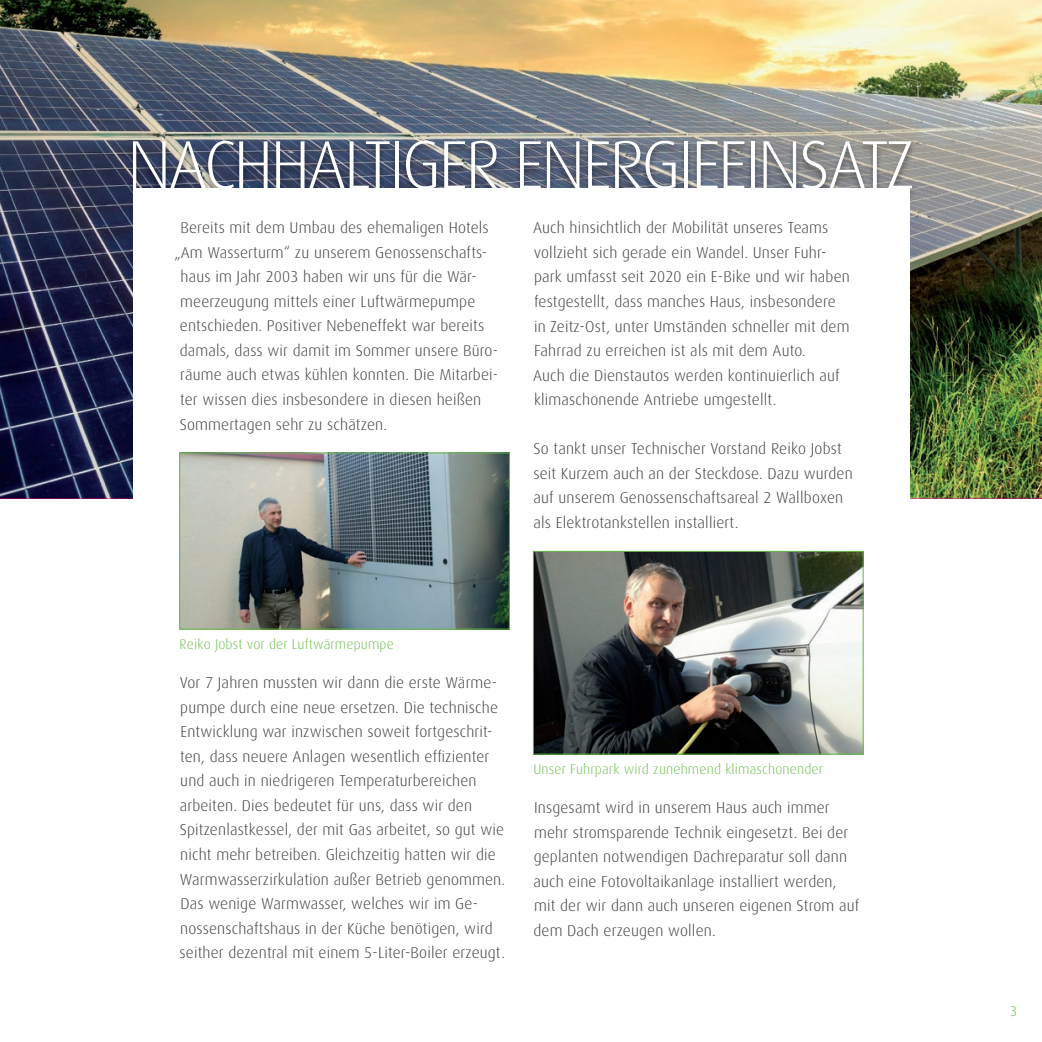
<style>
.page{position:relative;width:1042px;height:1042px;background:#fff}
.page>*{position:absolute;margin:0;border:0;box-sizing:border-box;transform-origin:0 0}
.t1{font:300 68.25px "Dax";letter-spacing:-.04em;color:#fff}
.t2{font:300 15.75px/24.5px "Dax";letter-spacing:.01em;color:#3e3e3f}
.t3{font:300 14px "Dax";letter-spacing:.01em;color:#73c053}
.t4{font:300 14px "Dax";color:#60bb46}
</style>
<div class="page">
<img style="left:0;top:0;width:1042px;height:498px">
<img style="left:127px;top:140px;width:790px;height:59px">
<div style="left:133px;top:188px;width:776px;height:437px;background:#fff"></div>
<img style="left:181px;top:454px;width:327px;height:173px">
<div style="left:179px;top:452px;width:331px;height:177px;border:1px solid #60bb46"></div>
<img style="left:535px;top:553px;width:326px;height:199px">
<div style="left:533px;top:551px;width:330px;height:203px;border:1px solid #60bb46"></div>
<h1 class="t1" style="left:127px;top:127px;width:788px">NACHHALTIGER ENERGIEEINSATZ</h1>
<p class="t2" style="left:180px;top:216px;width:310px">Bereits mit dem Umbau des ehemaligen Hotels</p>
<p class="t2" style="left:174px;top:240px;width:314px">„Am Wasserturm“ zu unserem Genossenschafts-</p>
<p class="t2" style="left:180px;top:265px;width:298px">haus im Jahr 2003 haben wir uns für die Wär-</p>
<p class="t2" style="left:180px;top:289px;width:297px">meerzeugung mittels einer Luftwärmepumpe</p>
<p class="t2" style="left:180px;top:314px;width:306px">entschieden. Positiver Nebeneffekt war bereits</p>
<p class="t2" style="left:180px;top:338px;width:320px">damals, dass wir damit im Sommer unsere Büro-</p>
<p class="t2" style="left:180px;top:363px;width:319px">räume auch etwas kühlen konnten. Die Mitarbei-</p>
<p class="t2" style="left:180px;top:387px;width:303px">ter wissen dies insbesondere in diesen heißen</p>
<p class="t2" style="left:180px;top:412px;width:209px">Sommertagen sehr zu schätzen.</p>
<p class="t2" style="left:533px;top:216px;width:318px">Auch hinsichtlich der Mobilität unseres Teams vollzieht sich gerade ein Wandel. Unser Fuhr&shy;park umfasst seit 2020 ein E-Bike und wir haben festgestellt, dass manches Haus, insbesondere in Zeitz-Ost, unter Umständen schneller mit dem Fahrrad zu erreichen ist als mit dem Auto.<br>Auch die Dienstautos werden kontinuierlich auf klimaschonende Antriebe umgestellt.</p>
<p class="t2" style="left:533px;top:436px;width:321px">So tankt unser Technischer Vorstand Reiko Jobst seit Kurzem auch an der Steckdose. Dazu wurden auf unserem Genossenschaftsareal 2 Wallboxen als Elektrotankstellen installiert.</p>
<p class="t3" style="left:180px;top:636px;width:216px">Reiko Jobst vor der Luftwärmepumpe</p>
<p class="t2" style="left:180px;top:671px;width:327px">Vor 7 Jahren mussten wir dann die erste Wärme&shy;pumpe durch eine neue ersetzen. Die technische Entwicklung war inzwischen soweit fortgeschrit&shy;ten, dass neuere Anlagen wesentlich effizienter und auch in niedrigeren Temperaturbereichen arbeiten. Dies bedeutet für uns, dass wir den Spitzenlastkessel, der mit Gas arbeitet, so gut wie nicht mehr betreiben. Gleichzeitig hatten wir die Warmwasserzirkulation außer Betrieb genommen.<br>Das wenige Warmwasser, welches wir im Ge&shy;nossenschaftshaus in der Küche benötigen, wird seither dezentral mit einem 5-Liter-Boiler erzeugt.</p>
<p class="t3" style="left:533px;top:761px;width:291px">Unser Fuhrpark wird zunehmend klimaschonender</p>
<p class="t2" style="left:533px;top:795px;width:327px">Insgesamt wird in unserem Haus auch immer mehr stromsparende Technik eingesetzt. Bei der geplanten notwendigen Dachreparatur soll dann auch eine Fotovoltaikanlage installiert werden, mit der wir dann auch unseren eigenen Strom auf dem Dach erzeugen wollen.</p>
<p class="t4" style="left:1010px;top:1003px;width:9px">3</p>
</div>
